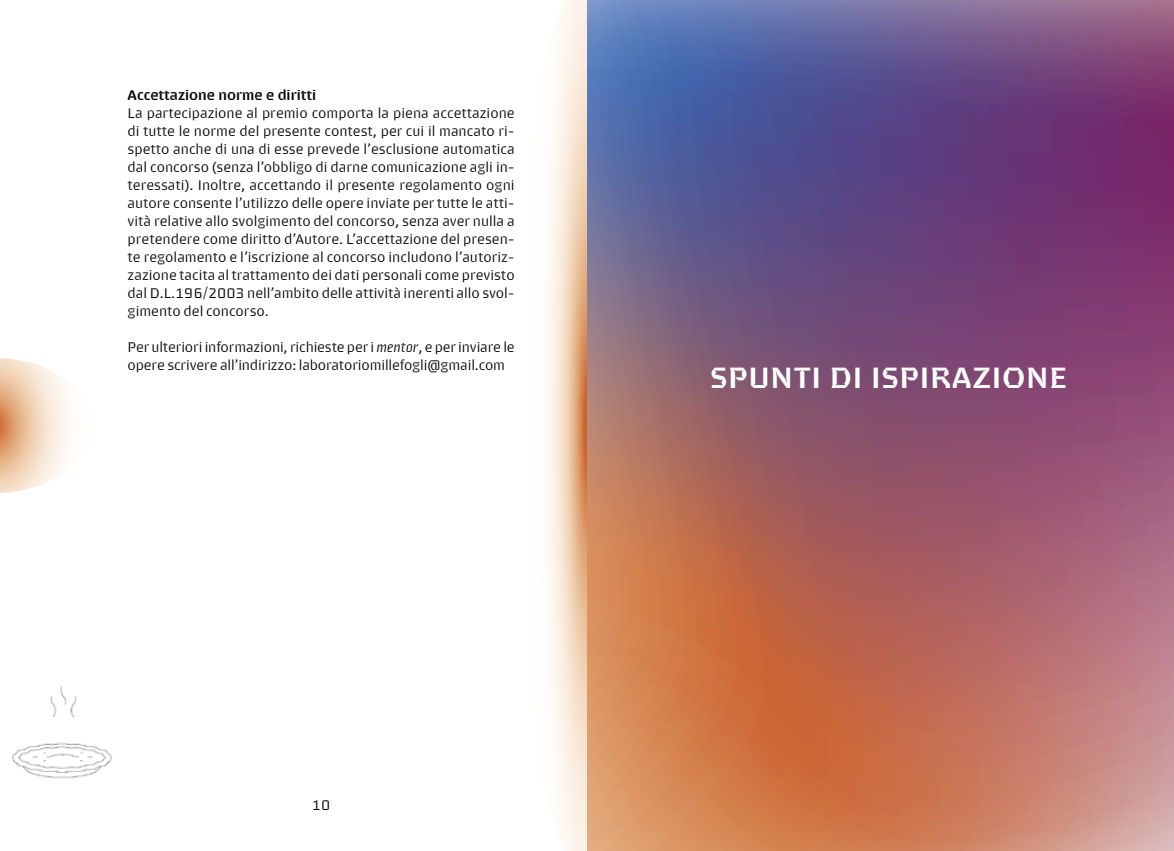
<style>
.page{position:relative;width:1174px;height:851px;background:#fff}
.page>*{position:absolute;margin:0;border:0;box-sizing:border-box;transform-origin:0 0}
.t1{font:700 28.5px "Brevier";letter-spacing:.025em;color:#fff}
.t2{font:13.5px/18px "Brevier";letter-spacing:-.01em;color:#000;text-align:justify}
.t3{font:700 13.5px "Brevier";color:#000}
.s1{font-style:italic}
</style>
<div class="page">
<img style="left:12px;top:686px;width:100px;height:93px">
<svg style="left:0;top:358px;width:71px;height:135px"></svg>
<img style="left:587px;top:0;width:587px;height:850px">
<svg style="left:547px;top:0;width:40px;height:850px"></svg>
<p class="t3" style="left:128px;top:84px;width:190px">Accettazione norme e diritti</p>
<p class="t2" style="left:128px;top:103px;width:388px">La partecipazione al premio comporta la piena accettazione di tutte le norme del presente contest, per cui il mancato ri&shy;spetto anche di una di esse prevede l’esclusione automatica dal concorso (senza l’obbligo di darne comunicazione agli in&shy;teressati). Inoltre, accettando il presente regolamento ogni autore consente l’utilizzo delle opere inviate per tutte le atti&shy;vità relative allo svolgimento del concorso, senza aver nulla a pretendere come diritto d’Autore. L’accettazione del presen&shy;te regolamento e l’iscrizione al concorso includono l’autoriz&shy;zazione tacita al trattamento dei dati personali come previsto dal D.L.196/2003 nell’ambito delle attività inerenti allo svol&shy;gimento del concorso.</p>
<p class="t2" style="left:128px;top:337px;width:388px">Per ulteriori informazioni, richieste per i <span class="s1">mentor</span>, e per inviare le opere scrivere all’indirizzo: laboratoriomillefogli@gmail.com</p>
<p class="t2" style="left:312px;top:795px;width:20px">10</p>
<h1 class="t1" style="left:710px;top:355px;width:358px">SPUNTI DI ISPIRAZIONE</h1>
</div>
